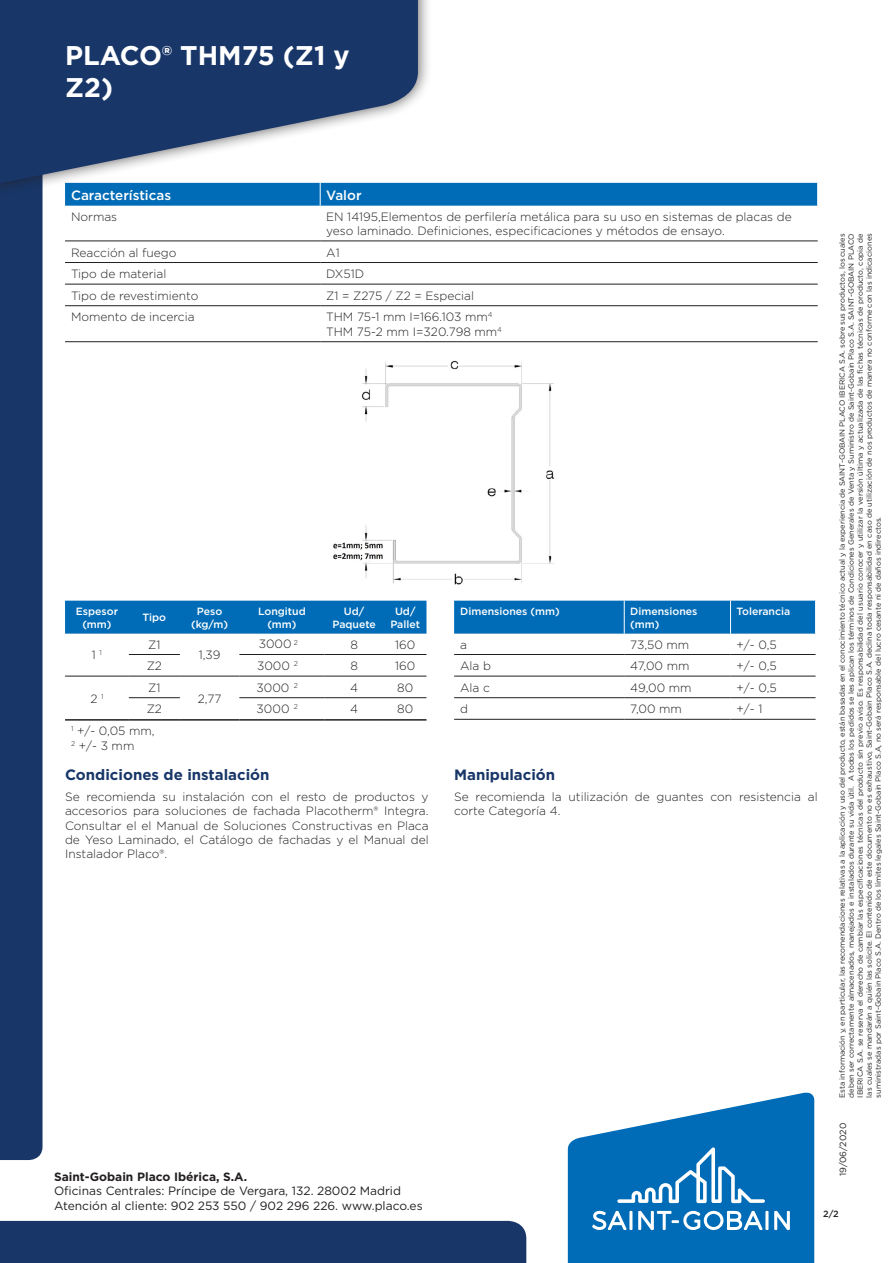
<style>
.page{position:relative;width:893px;height:1263px;background:#fff}
.page>*{position:absolute;margin:0;border:0;box-sizing:border-box;transform-origin:0 0}
.Product_Name_Small{font:700 27px/32.4px "Gotham";color:#fff}
.t1{font:700 15px "Gotham";color:#183668}
.t2{font:500 13.5px "Gotham";color:#fff}
.t3{font:300 12px/14.4px "Gotham";color:#231f20}
.t4{font:12px/14.4px "Gotham";color:#231f20}
.t5{font:700 12px "Gotham";color:#231f20}
.t6{font:500 10.5px/12.6px "Gotham";color:#fff;text-align:center}
.t7{font:9px "Gotham";color:#231f20}
.t8{font:500 9px "Gotham";color:#231f20}
.t9{font:7.5px/9px "Gotham";color:#231f20;text-align:justify}
</style>
<div class="page">
<div style="left:0;top:255px;width:43px;height:905px;background:#183668"></div>
<div style="left:0;top:1221px;width:526px;height:42px;background:#183668"></div>
<div style="left:0;top:0;width:432px;height:255px;background:#231f20;opacity:.75"></div>
<svg style="left:0;top:0;width:418px;height:247px;fill:#183668"></svg>
<svg style="left:568px;top:1092px;width:246px;height:171px"></svg>
<div style="left:65px;top:183px;width:753px;height:23px;background:#006cb7"></div>
<hr style="left:320px;top:241px;width:498px;height:1px;background:#231f20">
<hr style="left:65px;top:241px;width:255px;height:1px;background:#231f20">
<hr style="left:320px;top:262px;width:498px;height:1px;background:#231f20">
<hr style="left:65px;top:262px;width:255px;height:1px;background:#231f20">
<hr style="left:320px;top:284px;width:498px;height:1px;background:#231f20">
<hr style="left:65px;top:284px;width:255px;height:1px;background:#231f20">
<hr style="left:320px;top:305px;width:498px;height:1px;background:#231f20">
<hr style="left:65px;top:305px;width:255px;height:1px;background:#231f20">
<hr style="left:65px;top:341px;width:255px;height:1px;background:#231f20">
<hr style="left:320px;top:341px;width:498px;height:1px;background:#231f20">
<img style="left:333px;top:360px;width:221px;height:225px">
<div style="left:65px;top:601px;width:361px;height:33px;background:#006cb7"></div>
<hr style="left:65px;top:719px;width:64px;height:2px;background:#231f20">
<hr style="left:129px;top:719px;width:51px;height:2px;background:#231f20">
<hr style="left:180px;top:719px;width:59px;height:2px;background:#231f20">
<hr style="left:239px;top:719px;width:85px;height:2px;background:#231f20">
<hr style="left:324px;top:719px;width:60px;height:2px;background:#231f20">
<hr style="left:384px;top:719px;width:42px;height:2px;background:#231f20">
<hr style="left:129px;top:654px;width:51px;height:1px;background:#231f20">
<hr style="left:239px;top:654px;width:85px;height:1px;background:#231f20">
<hr style="left:324px;top:654px;width:60px;height:1px;background:#231f20">
<hr style="left:384px;top:654px;width:42px;height:1px;background:#231f20">
<hr style="left:65px;top:676px;width:64px;height:1px;background:#231f20">
<hr style="left:129px;top:676px;width:51px;height:1px;background:#231f20">
<hr style="left:180px;top:676px;width:59px;height:1px;background:#231f20">
<hr style="left:239px;top:676px;width:85px;height:1px;background:#231f20">
<hr style="left:324px;top:676px;width:60px;height:1px;background:#231f20">
<hr style="left:384px;top:676px;width:42px;height:1px;background:#231f20">
<hr style="left:129px;top:697px;width:51px;height:1px;background:#231f20">
<hr style="left:239px;top:697px;width:85px;height:1px;background:#231f20">
<hr style="left:324px;top:697px;width:60px;height:1px;background:#231f20">
<hr style="left:384px;top:697px;width:42px;height:1px;background:#231f20">
<div style="left:454px;top:601px;width:361px;height:33px;background:#006cb7"></div>
<hr style="left:624px;top:601px;width:1px;height:33px;background:#fff">
<hr style="left:730px;top:601px;width:1px;height:33px;background:#fff">
<hr style="left:624px;top:654px;width:106px;height:1px;background:#231f20">
<hr style="left:454px;top:654px;width:170px;height:1px;background:#231f20">
<hr style="left:624px;top:676px;width:106px;height:1px;background:#231f20">
<hr style="left:730px;top:654px;width:86px;height:1px;background:#231f20">
<hr style="left:454px;top:676px;width:170px;height:1px;background:#231f20">
<hr style="left:624px;top:697px;width:106px;height:1px;background:#231f20">
<hr style="left:730px;top:676px;width:86px;height:1px;background:#231f20">
<hr style="left:454px;top:697px;width:170px;height:1px;background:#231f20">
<hr style="left:454px;top:719px;width:170px;height:1px;background:#231f20">
<hr style="left:624px;top:719px;width:106px;height:1px;background:#231f20">
<hr style="left:730px;top:697px;width:86px;height:1px;background:#231f20">
<hr style="left:730px;top:719px;width:86px;height:1px;background:#231f20">
<p class="Product_Name_Small" style="left:65px;top:39px;width:286px">PLACO® THM75 (Z1 y<br>Z2)</p>
<p class="t2" style="left:71px;top:186px;width:102px">Características</p>
<p class="t2" style="left:326px;top:186px;width:37px">Valor</p>
<p class="t3" style="left:71px;top:209px;width:48px">Normas</p>
<p class="t3" style="left:326px;top:209px;width:467px">EN 14195,Elementos de perfilería metálica para su uso en sistemas de placas de yeso laminado. Definiciones, especificaciones y métodos de ensayo.</p>
<p class="t3" style="left:71px;top:245px;width:107px">Reacción al fuego</p>
<p class="t3" style="left:326px;top:245px;width:15px">A1</p>
<p class="t3" style="left:71px;top:266px;width:97px">Tipo de material</p>
<p class="t3" style="left:326px;top:266px;width:40px">DX51D</p>
<p class="t3" style="left:71px;top:288px;width:129px">Tipo de revestimiento</p>
<p class="t3" style="left:326px;top:288px;width:149px">Z1 = Z275 / Z2 = Especial</p>
<p class="t3" style="left:71px;top:310px;width:125px">Momento de incercia</p>
<p class="t3" style="left:326px;top:310px;width:177px">THM 75-1 mm I=166.103 mm<sup>4<br></sup>THM 75-2 mm I=320.798 mm<sup>4</sup></p>
<p class="t9" style="left:838px;top:1097px;width:866px;rotate:-90deg">Esta información y, en particular, las recomendaciones relativas a la aplicación y uso del producto, están basadas en el conocimiento técnico actual y la experiencia de SAINT-GOBAIN PLACO IBERICA S.A. sobre sus productos, los cuales deben ser correctamente almacenados, manejados e instalados durante su vida útil. A todos los pedidos se les aplican los términos de Condiciones Generales de Venta y Suministro de Saint-Gobain Placo S.A. SAINT-GOBAIN PLACO IBERICA S.A. se reserva el derecho de cambiar las especificaciones técnicas del producto sin previo aviso. Es responsabilidad del usuario conocer y utilizar la versión última y actualizada de las fichas técnicas de producto, copia de las cuales se mandarán a quién las solicite. El contenido de este documento no es exhaustivo, Saint-Gobain Placo S.A. declina toda responsabilidad en caso de utilización de nos productos de manera no conforme con las indicaciones suministradas por Saint-Gobain Placo S.A. Dentro de los límites legales Saint-Gobain Placo S.A, no será responsable del lucro cesante ni de daños indirectos.</p>
<p class="t7" style="left:837px;top:1176px;width:55px;rotate:-90deg">19/06/2020</p>
<p class="t6" style="left:76px;top:605px;width:44px">Espesor (mm)</p>
<p class="t6" style="left:143px;top:611px;width:25px">Tipo</p>
<p class="t6" style="left:191px;top:605px;width:39px">Peso (kg/m)</p>
<p class="t6" style="left:258px;top:605px;width:49px">Longitud (mm)</p>
<p class="t6" style="left:332px;top:605px;width:45px">Ud/<br>Paquete</p>
<p class="t6" style="left:390px;top:605px;width:31px">Ud/<br>Pallet</p>
<p class="t3" style="left:92px;top:647px;width:11px">1 <sup>1</sup></p>
<p class="t6" style="left:460px;top:605px;width:101px">Dimensiones (mm)</p>
<p class="t6" style="left:630px;top:605px;width:69px;text-align:left">Dimensiones (mm)</p>
<p class="t6" style="left:736px;top:605px;width:55px">Tolerancia</p>
<p class="t3" style="left:460px;top:637px;width:8px">a</p>
<p class="t3" style="left:630px;top:637px;width:60px">73,50 mm</p>
<p class="t3" style="left:736px;top:637px;width:42px">+/- 0,5</p>
<p class="t3" style="left:460px;top:658px;width:32px">Ala b</p>
<p class="t3" style="left:630px;top:658px;width:61px">47,00 mm</p>
<p class="t3" style="left:736px;top:658px;width:42px">+/- 0,5</p>
<p class="t3" style="left:460px;top:680px;width:31px">Ala c</p>
<p class="t3" style="left:630px;top:680px;width:63px">49,00 mm</p>
<p class="t3" style="left:736px;top:680px;width:42px">+/- 0,5</p>
<p class="t3" style="left:460px;top:701px;width:9px">d</p>
<p class="t3" style="left:630px;top:701px;width:53px">7,00 mm</p>
<p class="t3" style="left:736px;top:701px;width:27px">+/- 1</p>
<p class="t3" style="left:259px;top:636px;width:41px">3000 <sup>2</sup></p>
<p class="t3" style="left:350px;top:637px;width:9px">8</p>
<p class="t3" style="left:395px;top:637px;width:22px">160</p>
<p class="t3" style="left:148px;top:637px;width:14px">Z1</p>
<p class="t3" style="left:199px;top:647px;width:23px">1,39</p>
<p class="t3" style="left:147px;top:658px;width:17px">Z2</p>
<p class="t3" style="left:257px;top:658px;width:42px">3000 <sup>2</sup></p>
<p class="t3" style="left:350px;top:658px;width:9px">8</p>
<p class="t3" style="left:395px;top:658px;width:22px">160</p>
<p class="t3" style="left:257px;top:680px;width:43px">3000 <sup>2</sup></p>
<p class="t3" style="left:350px;top:680px;width:9px">4</p>
<p class="t3" style="left:397px;top:680px;width:18px">80</p>
<p class="t3" style="left:148px;top:680px;width:14px">Z1</p>
<p class="t3" style="left:90px;top:691px;width:15px">2 <sup>1</sup></p>
<p class="t3" style="left:198px;top:691px;width:25px">2,77</p>
<p class="t3" style="left:147px;top:701px;width:17px">Z2</p>
<p class="t3" style="left:257px;top:701px;width:43px">3000 <sup>2</sup></p>
<p class="t3" style="left:350px;top:701px;width:9px">4</p>
<p class="t3" style="left:397px;top:701px;width:18px">80</p>
<p class="t3" style="left:71px;top:724px;width:85px"><sup>1</sup> +/- 0,05 mm,<br><sup>2</sup> +/- 3 mm</p>
<p class="t1" style="left:65px;top:765px;width:206px">Condiciones de instalación</p>
<p class="t3" style="left:65px;top:789px;width:365px;text-align:justify">Se recomienda su instalación con el resto de productos y accesorios para soluciones de fachada Placotherm® Integra.<br>Consultar el el Manual de Soluciones Constructivas en Placa de Yeso Laminado, el Catálogo de fachadas y el Manual del Instalador Placo®.</p>
<p class="t1" style="left:454px;top:765px;width:103px">Manipulación</p>
<p class="t3" style="left:454px;top:789px;width:365px">Se recomienda la utilización de guantes con resistencia al corte Categoría 4.</p>
<h3 class="t5" style="left:54px;top:1168px;width:195px">Saint-Gobain Placo Ibérica, S.A.</h3>
<h3 class="t4" style="left:54px;top:1183px;width:370px">Oficinas Centrales: Príncipe de Vergara, 132. 28002 Madrid<br>Atención al cliente: 902 253 550 / 902 296 226. www.placo.es</h3>
<p class="t8" style="left:823px;top:1208px;width:17px">2/2</p>
</div>
